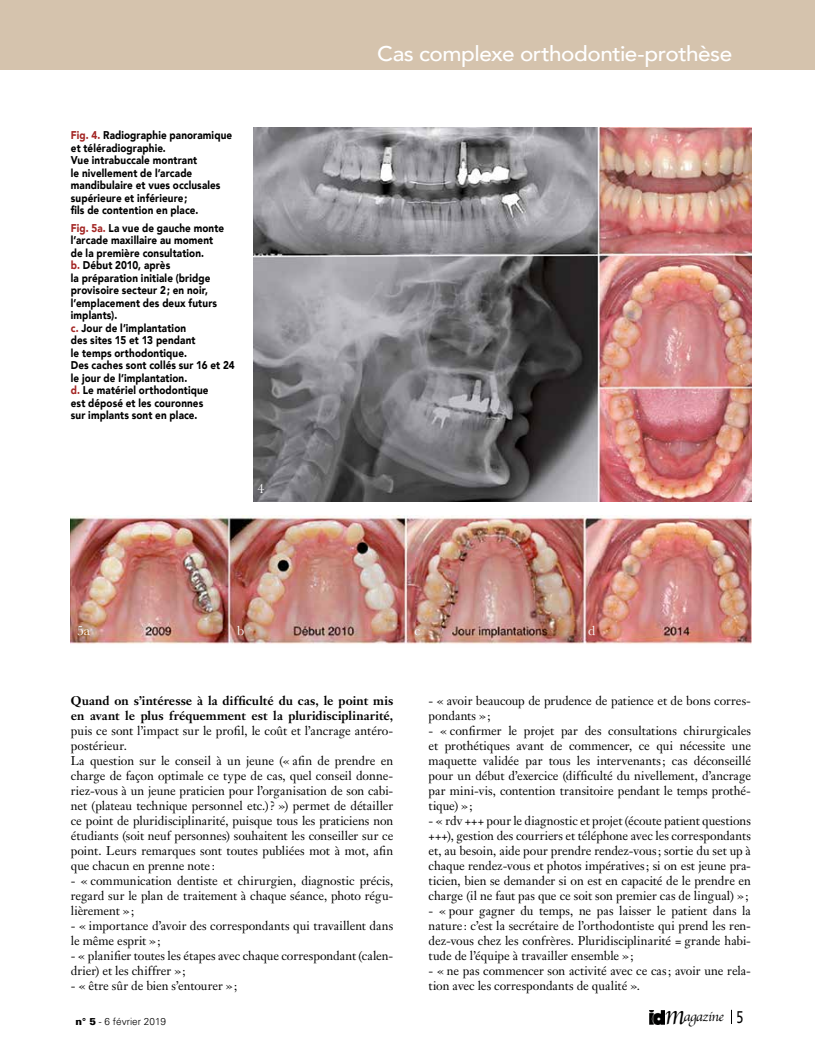
<style>
.page{position:relative;width:815px;height:1063px;background:#fff}
.page>*{position:absolute;margin:0;border:0;box-sizing:border-box;transform-origin:0 0}
.t1{font:500 21.25px "Avenir";letter-spacing:-.02em;color:#fff;scale:1.06 1}
.t2{font:13.75px "Baskerville";color:#fff}
.t3{font:13.5px "Apple Chancery";color:#000}
.t4{font:12.5px/15px "Janson Text";letter-spacing:-.005em;color:#000}
.t5{font:700 12.5px/15px "Janson Text";letter-spacing:.005em;color:#000}
.t6{font:900 11.25px/12.5px "Avenir";letter-spacing:.01em;color:#000;scale:.88 1}
.t7{font:300 10px "Univers";color:#000}
.s1{color:#a32523}
.s2{font-weight:900}
.s3{font-size:27.88px}
.s4{font-family:"Frutiger";font-size:16.88px}
</style>
<div class="page">
<img style="left:649px;top:1010px;width:15px;height:14px">
<svg style="left:731px;top:1010px;width:1px;height:14px"></svg>
<div style="left:0;top:0;width:815px;height:70px;background:#d5c3ad"></div>
<img style="left:71px;top:515px;width:680px;height:129px">
<img style="left:254px;top:128px;width:498px;height:373px">
<p class="t6" style="left:71px;top:129px;width:185px"><span class="s1">Fig. 4.</span> Radiographie panoramique et téléradiographie.<br>Vue intrabuccale montrant<br>le nivellement de l’arcade mandibulaire et vues occlusales supérieure et inférieure;<br>fils de contention en place.</p>
<p class="t6" style="left:71px;top:221px;width:188px"><span class="s1">Fig. 5a.</span> La vue de gauche monte l’arcade maxillaire au moment<br>de la première consultation.<br><span class="s1">b.</span> Début 2010, après<br>la préparation initiale (bridge provisoire secteur 2; en noir, l’emplacement des deux futurs implants).<br><span class="s1">c.</span> Jour de l’implantation<br>des sites 15 et 13 pendant<br>le temps orthodontique.<br>Des caches sont collés sur 16 et 24 le jour de l’implantation.<br><span class="s1">d.</span> Le matériel orthodontique<br>est déposé et les couronnes<br>sur implants sont en place.</p>
<p class="t2" style="left:258px;top:480px;width:8px">4</p>
<h1 class="t1" style="left:377px;top:36px;width:337px">Cas complexe orthodontie-prothèse</h1>
<p class="t2" style="left:77px;top:621px;width:15px">5a</p>
<p class="t2" style="left:237px;top:621px;width:9px">b</p>
<p class="t2" style="left:415px;top:621px;width:7px">c</p>
<p class="t2" style="left:588px;top:621px;width:9px">d</p>
<p class="t5" style="left:71px;top:693px;width:324px">Quand on s’intéresse à la difficulté du cas, le point mis en avant le plus fréquemment est la pluridisciplinarité,</p>
<p class="t4" style="left:71px;top:723px;width:324px">puis ce sont l’impact sur le profil, le coût et l’ancrage antéro&shy;postérieur.<br>La question sur le conseil à un jeune (« afin de prendre en charge de façon optimale ce type de cas, quel conseil donne&shy;riez-vous à un jeune praticien pour l’organisation de son cabi&shy;net (plateau technique personnel etc.) ? ») permet de détailler ce point de pluridisciplinarité, puisque tous les praticiens non étudiants (soit neuf personnes) souhaitent les conseiller sur ce point. Leurs remarques sont toutes publiées mot à mot, afin que chacun en prenne note:</p>
<p class="t4" style="left:71px;top:873px;width:324px;text-align:justify">- « communication dentiste et chirurgien, diagnostic précis, regard sur le plan de traitement à chaque séance, photo régu&shy;lièrement »;</p>
<p class="t4" style="left:71px;top:918px;width:324px">- « importance d’avoir des correspondants qui travaillent dans le même esprit »;</p>
<p class="t4" style="left:71px;top:948px;width:324px">- « planifier toutes les étapes avec chaque correspondant (calen&shy;drier) et les chiffrer »;</p>
<p class="t4" style="left:71px;top:978px;width:168px">- « être sûr de bien s’entourer »;</p>
<p class="t4" style="left:429px;top:693px;width:324px">- « avoir beaucoup de prudence de patience et de bons corres&shy;pondants »;</p>
<p class="t4" style="left:429px;top:723px;width:324px;text-align:justify">- « confirmer le projet par des consultations chirurgicales et prothétiques avant de commencer, ce qui nécessite une maquette validée par tous les intervenants; cas déconseillé pour un début d’exercice (difficulté du nivellement, d’ancrage par mini-vis, contention transitoire pendant le temps prothé&shy;tique) »;</p>
<p class="t4" style="left:429px;top:813px;width:324px;text-align:justify">- « rdv +++ pour le diagnostic et projet (écoute patient questions +++), gestion des courriers et téléphone avec les correspondants et, au besoin, aide pour prendre rendez-vous; sortie du set up à chaque rendez-vous et photos impératives; si on est jeune pra&shy;ticien, bien se demander si on est en capacité de le prendre en charge (il ne faut pas que ce soit son premier cas de lingual) »;</p>
<p class="t4" style="left:429px;top:903px;width:324px;text-align:justify">- « pour gagner du temps, ne pas laisser le patient dans la nature: c’est la secrétaire de l’orthodontiste qui prend les ren&shy;dez-vous chez les confrères. Pluridisciplinarité = grande habi&shy;tude de l’équipe à travailler ensemble »;</p>
<p class="t4" style="left:429px;top:963px;width:324px">- « ne pas commencer son activité avec ce cas; avoir une rela&shy;tion avec les correspondants de qualité ».</p>
<p class="t7" style="left:75px;top:1015px;width:92px"><span class="s2">n° 5</span> - 6 février 2019</p>
<p class="t3" style="left:664px;top:1005px;width:81px"><span class="s3">m</span>agazine <span class="s4">5</span></p>
</div>
